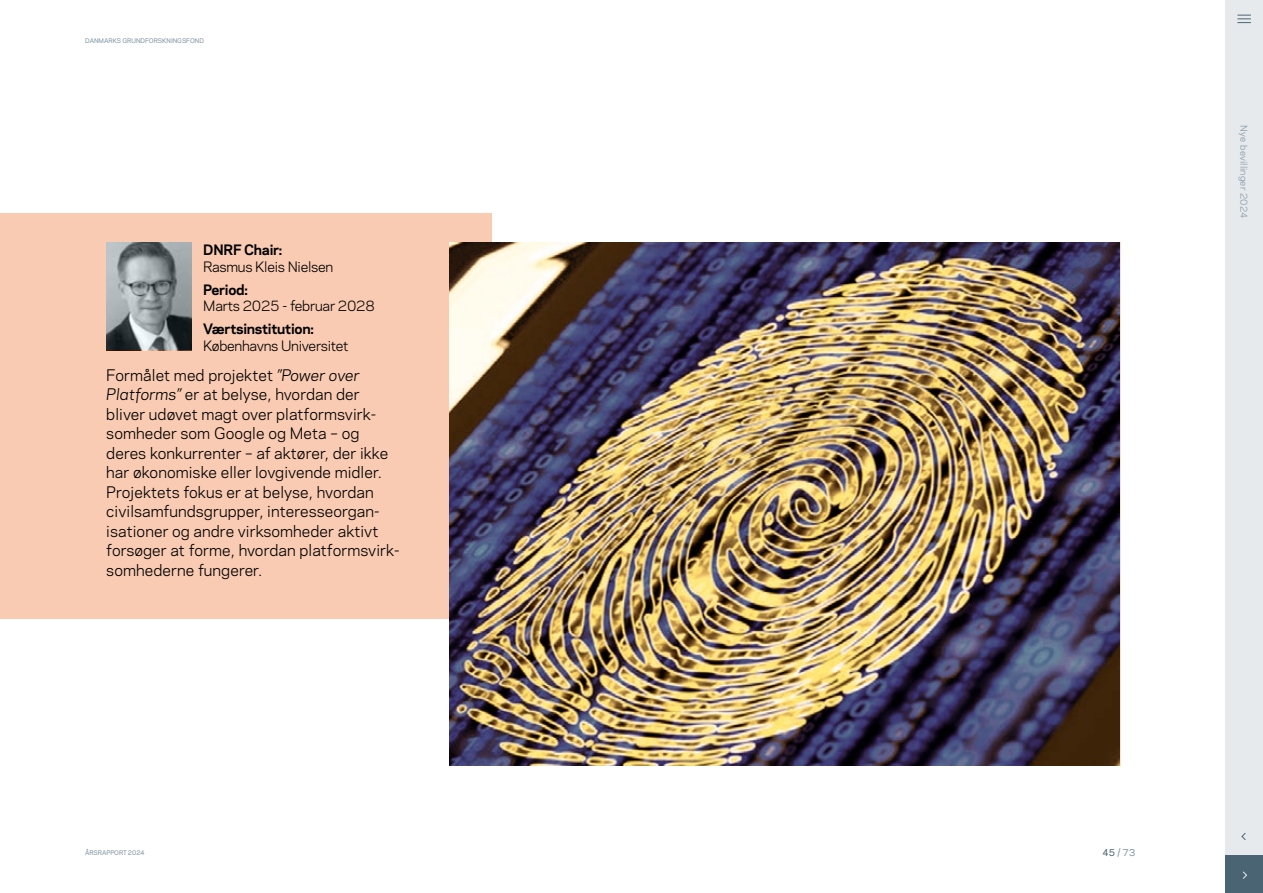
<style>
.page{position:relative;width:1263px;height:893px;background:#fff}
.page>*{position:absolute;margin:0;border:0;box-sizing:border-box;transform-origin:0 0}
.Brød_B10_13{font:15px/19.5px "Galaxie Polaris";letter-spacing:.005em;color:#000}
.CoE_INFO{font:13.5px/16.5px "Galaxie Polaris";letter-spacing:-.02em;color:#000}
.t1{font:9px "Galaxie Polaris";letter-spacing:.02em;color:#8296a5}
.t2{font:500 9px "Galaxie Polaris";color:#8296a5}
.t3{font:500 6px "Galaxie Polaris";color:#8296a5}
.s1{font-weight:700}
.s2{font-style:italic}
.s3{color:#4b6473}
</style>
<div class="page">
<div style="left:0;top:213px;width:491px;height:406px;background:#f9cbb3"></div>
<img style="left:106px;top:242px;width:85px;height:108px">
<img style="left:449px;top:242px;width:671px;height:523px">
<div style="left:1225px;top:0;width:38px;height:893px;background:#e6eaed"></div>
<div style="left:1225px;top:855px;width:38px;height:38px;background:#4b6473"></div>
<svg style="left:1237px;top:15px;width:14px;height:8px"></svg>
<svg style="left:1241px;top:833px;width:5px;height:7px"></svg>
<svg style="left:1243px;top:871px;width:4px;height:8px"></svg>
<p class="t3" style="left:85px;top:36px;width:120px">DANMARKS GRUNDFORSKNINGSFOND</p>
<p class="CoE_INFO" style="left:203px;top:241px;width:132px"><span class="s1">DNRF Chair:<br></span>Rasmus Kleis Nielsen</p>
<p class="CoE_INFO" style="left:203px;top:281px;width:173px"><span class="s1">Period:<br></span>Marts 2025 - februar 2028</p>
<p class="CoE_INFO" style="left:203px;top:320px;width:147px"><span class="s1">Værtsinstitution:<br></span>Københavns Universitet</p>
<p class="Brød_B10_13" style="left:106px;top:365px;width:295px">Formålet med projektet <span class="s2">”Power over Platforms”</span> er at belyse, hvordan der bliver udøvet magt over platformsvirk&shy;somheder som Google og Meta – og deres konkurrenter – af aktører, der ikke har økonomiske eller lovgivende midler.<br>Projektets fokus er at belyse, hvordan civilsamfundsgrupper, interesseorgan&shy;isationer og andre virksomheder aktivt forsøger at forme, hvordan platformsvirk&shy;somhederne fungerer.</p>
<p class="t1" style="left:1251px;top:125px;width:94px;rotate:90deg">Nye bevillinger 2024</p>
<p class="t3" style="left:85px;top:848px;width:61px">ÅRSRAPPORT 2024</p>
<p class="t2" style="left:1102px;top:846px;width:35px"><span class="s3">45</span> / 73</p>
</div>
